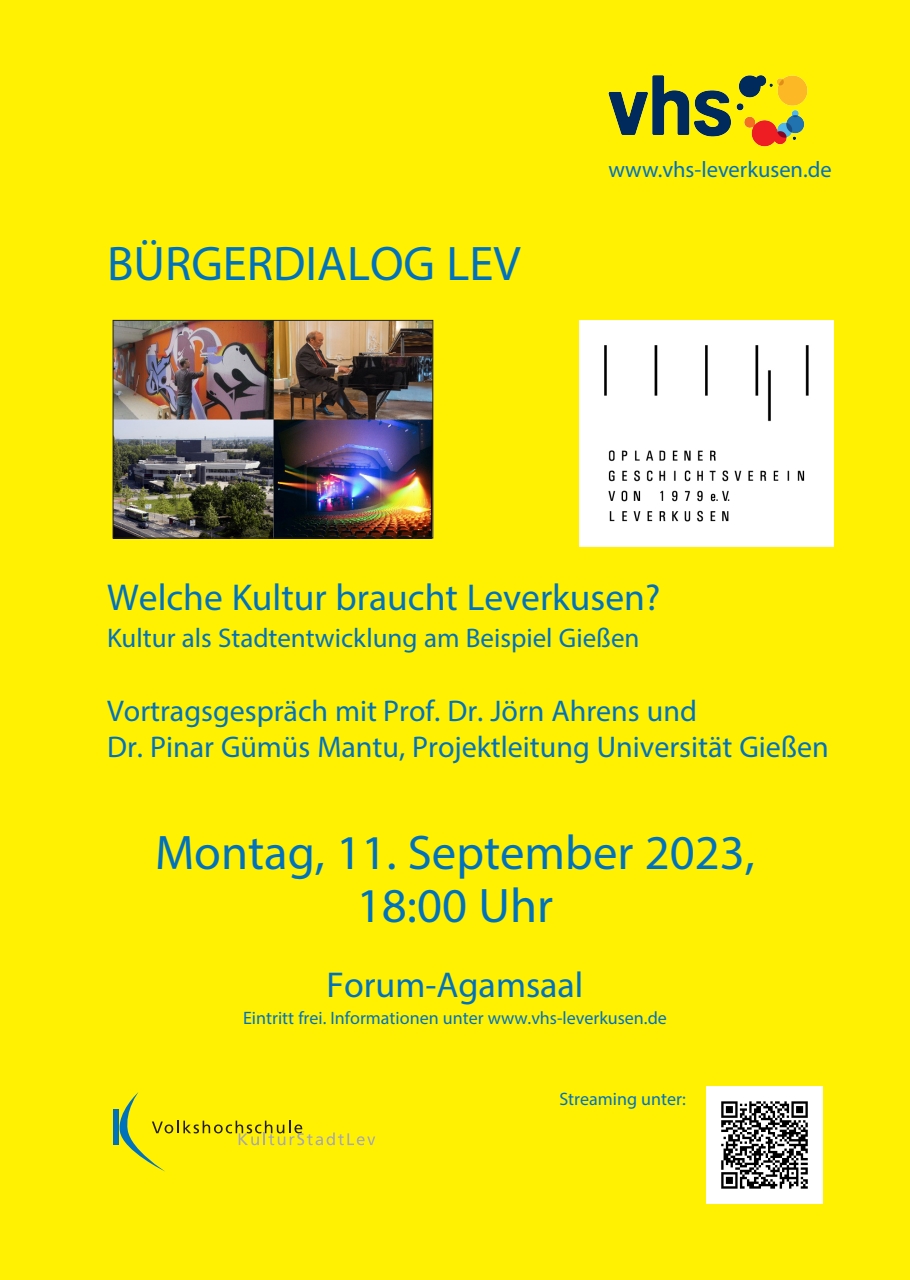
<style>
.page{position:relative;width:910px;height:1280px;background:#fff}
.page>*{position:absolute;margin:0;border:0;box-sizing:border-box;transform-origin:0 0}
.t1{font:48.75px "Myriad Pro";color:#0072bc}
.t2{font:37.5px "Myriad Pro";color:#0072bc}
.t3{font:36px "Myriad Pro";color:#0072bc}
.t4{font:30px "Myriad Pro";color:#0072bc}
.t5{font:27px "Myriad Pro";color:#0072bc}
.t6{font:22.5px "Myriad Pro";color:#0072bc}
.t7{font:18px "Myriad Pro";color:#0072bc}
</style>
<div class="page">
<div style="left:0;top:0;width:910px;height:640px;background:#fff101"></div>
<div style="left:0;top:640px;width:910px;height:640px;background:#fff101"></div>
<img style="left:115px;top:322px;width:316px;height:214px">
<div style="left:113px;top:320px;width:320px;height:218px;border:1px solid #231f20"></div>
<div style="left:579px;top:320px;width:254px;height:226px;background:#fff"></div>
<img style="left:706px;top:1086px;width:117px;height:117px">
<svg style="left:117px;top:1092px;width:258px;height:80px"></svg>
<div style="left:113px;top:1110px;width:6px;height:35px;background:#0072bc"></div>
<img style="left:608px;top:75px;width:200px;height:72px">
<p class="t1" style="left:107px;top:234px;width:415px">BÜRGERDIALOG LEV</p>
<p class="t6" style="left:608px;top:155px;width:225px">www.vhs-leverkusen.de</p>
<p class="t2" style="left:107px;top:574px;width:555px">Welche Kultur braucht Leverkusen?</p>
<p class="t5" style="left:107px;top:621px;width:534px">Kultur als Stadtentwicklung am Beispiel Gießen</p>
<p class="t4" style="left:107px;top:692px;width:591px">Vortragsgespräch mit Prof. Dr. Jörn Ahrens und</p>
<p class="t4" style="left:107px;top:728px;width:723px">Dr. Pinar Gümüs Mantu, Projektleitung Universität Gießen</p>
<p class="t1" style="left:155px;top:823px;width:601px">Montag, 11. September 2023,</p>
<p class="t1" style="left:357px;top:875px;width:198px">18:00 Uhr</p>
<p class="t3" style="left:326px;top:962px;width:258px">Forum-Agamsaal</p>
<p class="t7" style="left:243px;top:1006px;width:425px">Eintritt frei. Informationen unter www.vhs-leverkusen.de</p>
<p class="t7" style="left:559px;top:1087px;width:128px">Streaming unter:</p>
</div>
